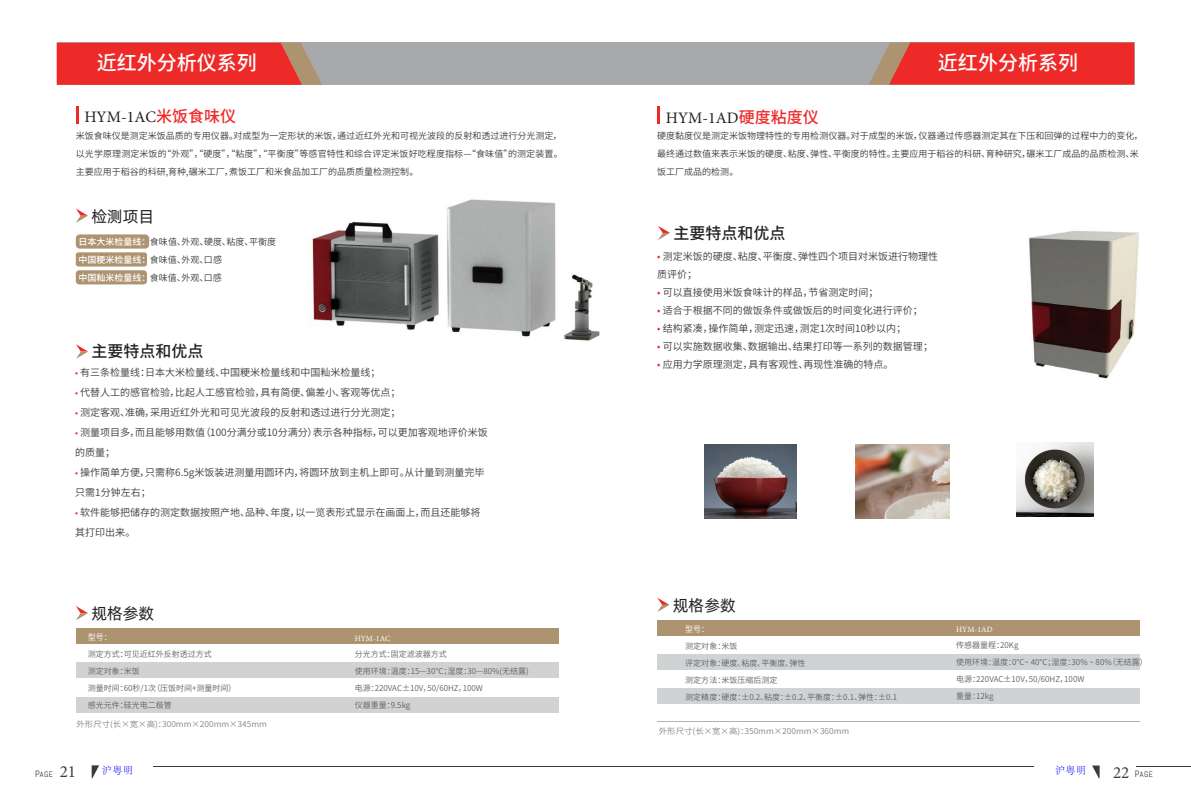
<style>
.page{position:relative;width:1191px;height:808px;background:#fff}
.page>*{position:absolute;margin:0;border:0;box-sizing:border-box;transform-origin:0 0}
.t1{font:500 20px "Source Han Sans CN";color:#fff}
.t2{font:16px "Minion Pro";color:#231f20}
.t3{font:500 16px "Source Han Sans CN";color:#231f20}
.t4{font:16px "Alibaba Pu Hui Ti R";color:#231f20}
.t5{font:10px/20px "Source Han Sans CN";color:#3a3b3b}
.t6{font:300 10px "Adobe Song Std";letter-spacing:.06em;color:#00f}
.t7{font:9px/18px "Source Han Sans CN";color:#3a3b3b}
.t8{font:8px/17px "Source Han Sans CN";color:#5e6062}
.t9{font:8px "Source Han Sans CN";color:#818386;scale:1.05 1}
.t10{font:8px "Minion Pro";color:#fff}
.t11{font:8px "Abel";letter-spacing:.075em;color:#3a3b3b}
.t12{font:8px "Source Han Sans CN";color:#fff}
.s1{font-family:"Source Han Sans CN";font-weight:500;color:#ee2a28}
.s2{font-weight:500;color:#fff}
.s3{color:#ee2a28}
.s4{font-size:9px;color:#ee2a28}
.s5{font-size:9.2px}
.s6{font-family:"Minion Pro";font-size:17px}
</style>
<div class="page">
<img style="left:1029px;top:231px;width:110px;height:148px">
<img style="left:312px;top:199px;width:288px;height:142px">
<svg style="left:92px;top:765px;width:7px;height:13px"></svg>
<svg style="left:1092px;top:765px;width:7px;height:13px"></svg>
<hr style="left:1136px;top:766px;width:54px;height:1px;background:#3a3b3b">
<div style="left:57px;top:43px;width:1077px;height:42px;background:#a8a9ad"></div>
<svg style="left:57px;top:43px;width:265px;height:42px;background:#e63733"></svg>
<hr style="left:153px;top:766px;width:880px;height:1px;background:#3a3b3b">
<svg style="left:869px;top:43px;width:265px;height:42px;background:#e53833"></svg>
<div style="left:76px;top:270px;width:71px;height:14px;background:#ae9370;border-radius:4px"></div>
<hr style="left:76px;top:106px;width:3px;height:17px;background:#ee2a28">
<div style="left:76px;top:252px;width:71px;height:14px;background:#ae9370;border-radius:3px"></div>
<div style="left:76px;top:234px;width:73px;height:15px;background:#ae9370;border-radius:4px"></div>
<svg style="left:76px;top:208px;width:12px;height:15px"></svg>
<svg style="left:76px;top:344px;width:12px;height:15px"></svg>
<div style="left:76px;top:697px;width:482px;height:15px;background:#d1d2d4"></div>
<div style="left:76px;top:628px;width:482px;height:16px;background:#ae9371"></div>
<div style="left:76px;top:663px;width:482px;height:15px;background:#d1d2d4"></div>
<svg style="left:76px;top:606px;width:12px;height:14px"></svg>
<div style="left:657px;top:689px;width:482px;height:15px;background:#d1d2d4"></div>
<hr style="left:657px;top:106px;width:3px;height:17px;background:#ee2a28">
<div style="left:657px;top:620px;width:482px;height:15px;background:#ae9371"></div>
<div style="left:657px;top:654px;width:482px;height:16px;background:#d1d2d4"></div>
<svg style="left:657px;top:598px;width:12px;height:14px"></svg>
<svg style="left:658px;top:226px;width:12px;height:14px"></svg>
<hr style="left:657px;top:721px;width:482px;height:1px;background:#b1b2b6">
<img style="left:704px;top:445px;width:92px;height:74px">
<img style="left:1017px;top:443px;width:76px;height:74px">
<img style="left:855px;top:445px;width:94px;height:74px">
<h1 class="t1" style="left:97px;top:51px;width:161px">近红外分析仪系列</h1>
<h1 class="t1" style="left:938px;top:51px;width:141px">近红外分析系列</h1>
<h2 class="t2" style="left:84px;top:106px;width:153px">HYM-1AC<span class="s1">米饭食味仪</span></h2>
<p class="t7" style="left:76px;top:127px;width:488px;text-align:justify">米饭食味仪是测定米饭品质的专用仪器。对成型为一定形状的米饭，通过近红外光和可视光波段的反射和透过进行分光测定，以光学原理测定米饭的“外观”，“硬度”，“粘度”，“平衡度”等感官特性和综合评定米饭好吃程度指标—“食味值”的测定装置。主要应用于稻谷的科研,育种,碾米工厂，煮饭工厂和米食品加工厂的品质质量检测控制。</p>
<h2 class="t4" style="left:91px;top:204px;width:64px">检测项目</h2>
<p class="t7" style="left:78px;top:233px;width:199px"><span class="s2">日本大米检量线：</span>食味值、外观、硬度、粘度、平衡度<span class="s2">中国粳米检量线：</span>食味值、外观、口感<br><span class="s2">中国籼米检量线：</span>食味值、外观、口感</p>
<h2 class="t2" style="left:666px;top:107px;width:154px">HYM-1AD<span class="s1">硬度粘度仪</span></h2>
<p class="t7" style="left:657px;top:127px;width:487px">硬度黏度仪是测定米饭物理特性的专用检测仪器。对于成型的米饭，仪器通过传感器测定其在下压和回弹的过程中力的变化，最终通过数值来表示米饭的硬度、粘度、弹性、平衡度的特性。主要应用于稻谷的科研、育种研究，碾米工厂成品的品质检测、米饭工厂成品的检测。</p>
<h2 class="t3" style="left:673px;top:224px;width:113px">主要特点和优点</h2>
<p class="t5" style="left:657px;top:248px;width:282px;line-height:18px"><span class="s3">•</span> 测定米饭的硬度、粘度、平衡度、弹性四个项目对米饭进行物理性质评价；</p>
<p class="t5" style="left:657px;top:283px;width:223px"><span class="s3">•</span> 可以直接使用米饭食味计的样品，节省测定时间；</p>
<p class="t5" style="left:657px;top:301px;width:267px"><span class="s3">•</span> 适合于根据不同的做饭条件或做饭后的时间变化进行评价；</p>
<p class="t5" style="left:657px;top:319px;width:250px"><span class="s3">•</span> 结构紧凑，操作简单，测定迅速，测定1次时间10秒以内；</p>
<p class="t5" style="left:657px;top:337px;width:277px"><span class="s3">•</span> 可以实施数据收集、数据输出、结果打印等一系列的数据管理；</p>
<p class="t5" style="left:657px;top:355px;width:238px"><span class="s3">•</span> 应用力学原理测定，具有客观性、再现性准确的特点。</p>
<h2 class="t3" style="left:92px;top:343px;width:113px">主要特点和优点</h2>
<p class="t5" style="left:75px;top:362px;width:307px"><span class="s4">•</span> 有三条检量线：日本大米检量线、中国粳米检量线和中国籼米检量线；</p>
<p class="t5" style="left:75px;top:382px;width:327px"><span class="s4">•</span> 代替人工的感官检验，比起人工感官检验，具有简便、偏差小、客观等优点；</p>
<p class="t5" style="left:75px;top:402px;width:327px"><span class="s4">•</span> 测定客观、准确，采用近红外光和可见光波段的反射和透过进行分光测定；</p>
<p class="t5" style="left:75px;top:422px;width:414px"><span class="s4">•</span> 测量项目多，而且能够用数值（100分满分或10分满分）表示各种指标，可以更加客观地评价米饭的质量；</p>
<p class="t5" style="left:75px;top:462px;width:411px"><span class="s4">•</span> 操作简单方便，只需称6.5g米饭装进测量用圆环内，将圆环放到主机上即可。从计量到测量完毕只需1分钟左右；</p>
<p class="t5" style="left:75px;top:502px;width:407px"><span class="s4">•</span> 软件能够把储存的测定数据按照产地、品种、年度，以一览表形式显示在画面上，而且还能够将其打印出来。</p>
<h2 class="t4" style="left:91px;top:601px;width:64px">规格参数</h2>
<p class="t12" style="left:88px;top:632px;width:25px">型号：</p>
<p class="t8" style="left:88px;top:646px;width:150px">测定方式：可见近红外反射透过方式<br>测定对象：米饭<br>测量时间：60秒/1次（压饭时间+测量时间）感光元件：硅光电二极管</p>
<p class="t9" style="left:76px;top:720px;width:183px">外形尺寸(长×宽×高)：300mm×200mm×345mm</p>
<p class="t10" style="left:355px;top:633px;width:37px">HYM-1AC</p>
<p class="t8" style="left:355px;top:646px;width:176px">分光方式：固定滤波器方式<br>使用环境：温度：15—30℃；湿度：30—80%(无结露)电源：220VAC±10V，50/60HZ，100W<br>仪器重量：9.5kg</p>
<h2 class="t4" style="left:673px;top:593px;width:64px">规格参数</h2>
<p class="t12" style="left:685px;top:624px;width:25px">型号：</p>
<p class="t8" style="left:685px;top:637px;width:213px">测定对象：米饭<br>评定对象：硬度、粘度、平衡度、弹性<br>测定方法：米饭压缩后测定<br>测定精度：硬度：±0.2、粘度：±0.2、平衡度：±0.1、弹性：±0.1</p>
<p class="t9" style="left:659px;top:726px;width:183px">外形尺寸(长×宽×高)：350mm×200mm×360mm</p>
<p class="t10" style="left:956px;top:624px;width:38px">HYM-1AD</p>
<p class="t8" style="left:956px;top:637px;width:193px">传感器量程：20Kg<br>使用环境：温度：0℃~ 40℃；湿度：30% ~ 80%（无结露）电源：220VAC±10V，50/60HZ，100W<br>重量：12kg</p>
<p class="t11" style="left:35px;top:769px;width:43px"><span class="s5">P</span>AGE <span class="s6">21</span></p>
<p class="t6" style="left:102px;top:765px;width:33px">沪粤明</p>
<p class="t6" style="left:1055px;top:765px;width:33px">沪粤明</p>
<p class="t11" style="left:1113px;top:769px;width:41px"><span class="s6">22</span> <span class="s5">P</span>AGE</p>
</div>
